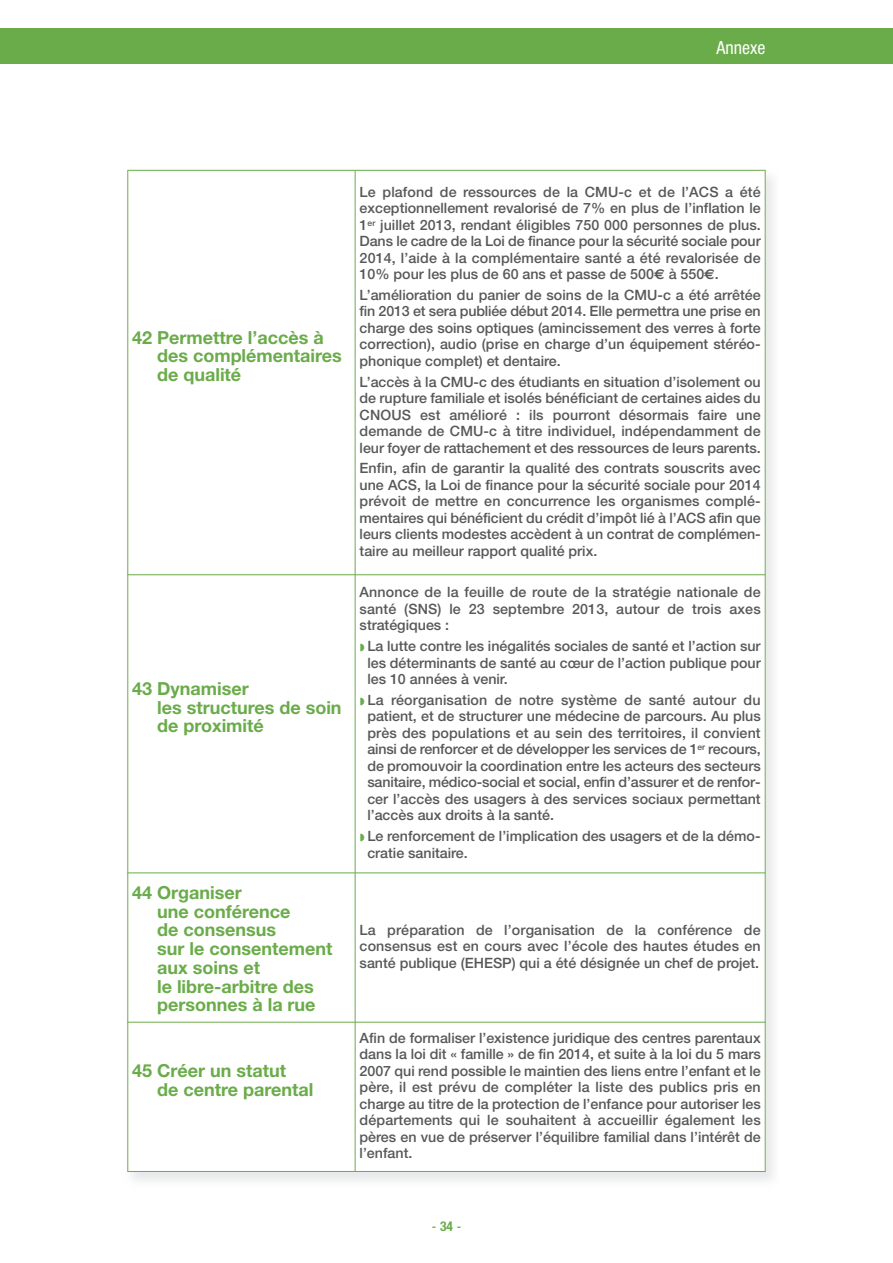
<style>
.page{position:relative;width:893px;height:1263px;background:#fff}
.page>*{position:absolute;margin:0;border:0;box-sizing:border-box;transform-origin:0 0}
.t1{font:700 18px/18.8px "Helvetica Neue";color:#6aac4a}
.t2{font:condensed 18px "Helvetica Neue";color:#fff}
.t3{font:500 14.25px/16.5px "Helvetica Neue";color:#57585a;text-align:justify}
.t4{font:13.5px "Helvetica";color:#6aac4a}
.s1{font-family:"Euro Sans";font-weight:700}
.s2{color:#6aac4a}
.s3{font-family:"Helvetica Neue";font-weight:700;font-stretch:condensed}
</style>
<div class="page">
<div style="left:0;top:29px;width:893px;height:35px;background:#6aac4a"></div>
<hr style="left:128px;top:170px;width:1px;height:1002px;background:#6aac4a">
<hr style="left:355px;top:170px;width:1px;height:1002px;background:#6aac4a">
<hr style="left:765px;top:170px;width:1px;height:1002px;background:#6aac4a">
<hr style="left:128px;top:170px;width:637px;height:1px;background:#6aac4a">
<hr style="left:128px;top:574px;width:637px;height:1px;background:#6aac4a">
<hr style="left:128px;top:873px;width:637px;height:1px;background:#6aac4a">
<hr style="left:128px;top:1022px;width:637px;height:1px;background:#6aac4a">
<hr style="left:128px;top:1171px;width:637px;height:1px;background:#6aac4a">
<p class="t2" style="left:716px;top:42px;width:50px">Annexe</p>
<p class="t1" style="left:157px;top:329px;width:186px;text-indent:-25px">42 Permettre l’accès à des complémentaires de qualité</p>
<p class="t1" style="left:157px;top:681px;width:186px;text-indent:-25px">43 Dynamiser<br>les structures de soin de proximité</p>
<p class="t1" style="left:157px;top:885px;width:177px;text-indent:-25px">44 Organiser<br>une conférence<br>de consensus<br>sur le consentement aux soins et<br>le libre-arbitre des personnes à la rue</p>
<p class="t1" style="left:157px;top:1063px;width:158px;text-indent:-25px">45 Créer un statut<br>de centre parental</p>
<p class="t3" style="left:360px;top:185px;width:403px">Le plafond de ressources de la CMU-c et de l’ACS a été exceptionnellement revalorisé de 7% en plus de l’inflation le 1<sup>er</sup> juillet 2013, rendant éligibles 750 000 personnes de plus.<br>Dans le cadre de la Loi de finance pour la sécurité sociale pour 2014, l’aide à la complémentaire santé a été revalorisée de 10% pour les plus de 60 ans et passe de 500<span class="s1">€</span> à 550<span class="s1">€</span>.</p>
<p class="t3" style="left:360px;top:288px;width:403px">L’amélioration du panier de soins de la CMU-c a été arrêtée fin 2013 et sera publiée début 2014. Elle permettra une prise en charge des soins optiques (amincissement des verres à forte correction), audio (prise en charge d’un équipement stéréo&shy;phonique complet) et dentaire.</p>
<p class="t3" style="left:360px;top:375px;width:403px">L’accès à la CMU-c des étudiants en situation d’isolement ou de rupture familiale et isolés bénéficiant de certaines aides du CNOUS est amélioré : ils pourront désormais faire une demande de CMU-c à titre individuel, indépendamment de leur foyer de rattachement et des ressources de leurs parents.</p>
<p class="t3" style="left:360px;top:461px;width:403px">Enfin, afin de garantir la qualité des contrats souscrits avec une ACS, la Loi de finance pour la sécurité sociale pour 2014 prévoit de mettre en concurrence les organismes complé&shy;mentaires qui bénéficient du crédit d’impôt lié à l’ACS afin que leurs clients modestes accèdent à un contrat de complémen&shy;taire au meilleur rapport qualité prix.</p>
<p class="t3" style="left:360px;top:585px;width:403px">Annonce de la feuille de route de la stratégie nationale de santé (SNS) le 23 septembre 2013, autour de trois axes stratégiques :</p>
<p class="t3" style="left:367px;top:639px;width:395px;text-indent:-8px"><span class="s2">◗</span> La lutte contre les inégalités sociales de santé et l’action sur les déterminants de santé au cœur de l’action publique pour les 10 années à venir.</p>
<p class="t3" style="left:367px;top:693px;width:395px;text-indent:-8px"><span class="s2">◗</span> La réorganisation de notre système de santé autour du patient, et de structurer une médecine de parcours. Au plus près des populations et au sein des territoires, il convient ainsi de renforcer et de développer les services de 1<sup>er</sup> recours, de promouvoir la coordination entre les acteurs des secteurs sanitaire, médico-social et social, enfin d’assurer et de renfor&shy;cer l’accès des usagers à des services sociaux permettant l’accès aux droits à la santé.</p>
<p class="t3" style="left:367px;top:829px;width:395px;text-indent:-8px"><span class="s2">◗</span> Le renforcement de l’implication des usagers et de la démo&shy;cratie sanitaire.</p>
<p class="t3" style="left:360px;top:923px;width:403px">La préparation de l’organisation de la conférence de consensus est en cours avec l’école des hautes études en santé publique (EHESP) qui a été désignée un chef de projet.</p>
<p class="t3" style="left:360px;top:1031px;width:403px">Afin de formaliser l’existence juridique des centres parentaux dans la loi dit « famille » de fin 2014, et suite à la loi du 5 mars 2007 qui rend possible le maintien des liens entre l’enfant et le père, il est prévu de compléter la liste des publics pris en charge au titre de la protection de l’enfance pour autoriser les départements qui le souhaitent à accueillir également les pères en vue de préserver l’équilibre familial dans l’intérêt de l’enfant.</p>
<p class="t4" style="left:432px;top:1219px;width:31px">-<span class="s3">34</span>-</p>
</div>
